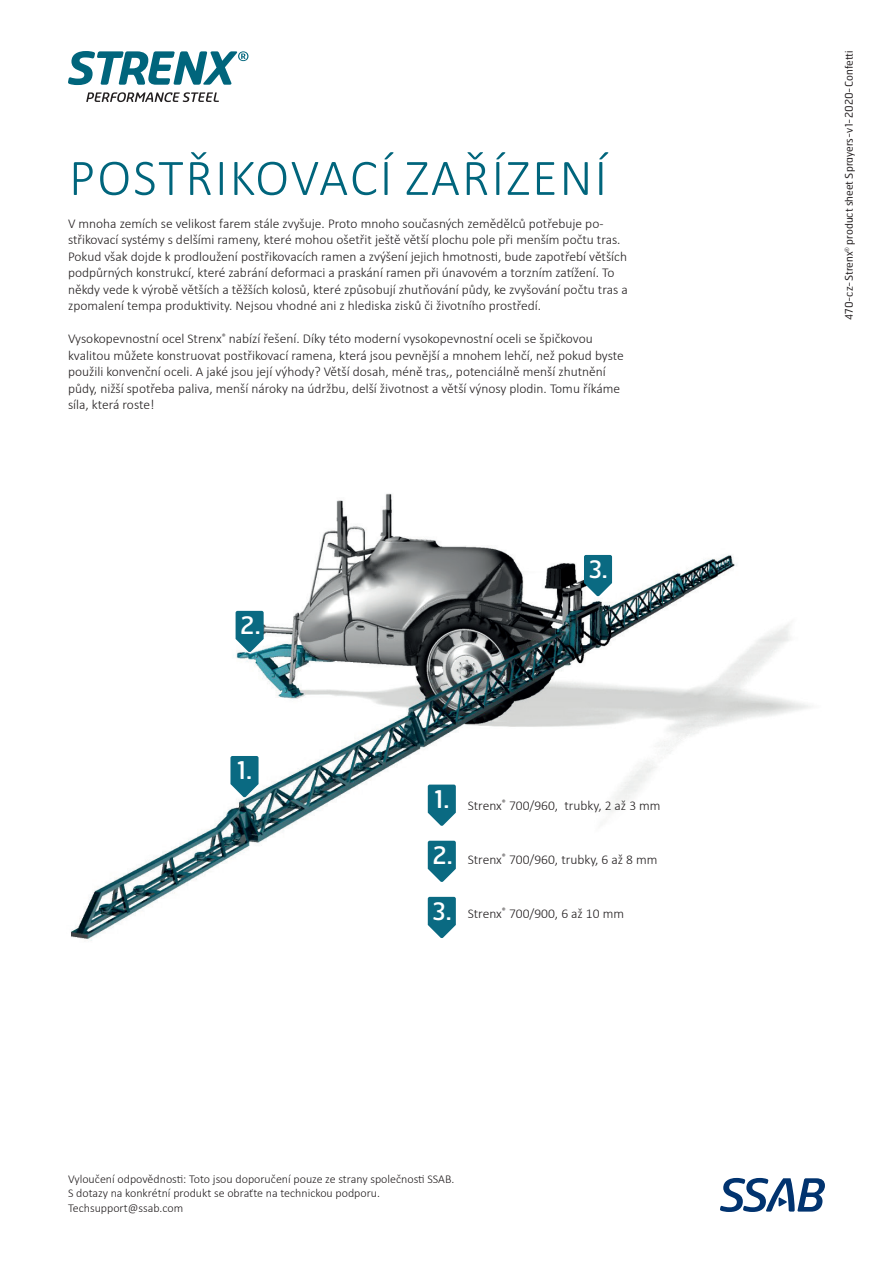
<style>
.page{position:relative;width:893px;height:1263px;background:#fff}
.page>*{position:absolute;margin:0;border:0;box-sizing:border-box;transform-origin:0 0}
.t1{font:300 51.75px "Calibri";letter-spacing:.04em;color:#00657c}
.t2{font:24.45px "Hermes FB";color:#fff}
.t3{font:24px "Hermes FB";color:#fff}
.t4{font:300 13.5px/16.5px "Calibri";color:#231f20}
.t5{font:300 12px/14.4px "Calibri";color:#231f20}
.t6{font:10.5px "Hermes FB";color:#231f20}
</style>
<div class="page">
<img style="left:71px;top:493px;width:739px;height:448px">
<svg style="left:68px;top:51px;width:180px;height:34px"></svg>
<svg style="left:86px;top:92px;width:133px;height:10px"></svg>
<svg style="left:720px;top:1178px;width:105px;height:34px"></svg>
<svg style="left:428px;top:784px;width:28px;height:42px"></svg>
<svg style="left:428px;top:841px;width:28px;height:41px"></svg>
<svg style="left:428px;top:897px;width:28px;height:41px"></svg>
<svg style="left:230px;top:756px;width:29px;height:41px"></svg>
<svg style="left:236px;top:611px;width:28px;height:41px"></svg>
<svg style="left:584px;top:555px;width:28px;height:41px"></svg>
<h1 class="t1" style="left:69px;top:146px;width:540px">POSTŘIKOVACÍ ZAŘÍZENÍ</h1>
<p class="t4" style="left:68px;top:214px;width:561px">V mnoha zemích se velikost farem stále zvyšuje. Proto mnoho současných zemědělců potřebuje po&shy;střikovací systémy s delšími rameny, které mohou ošetřit ještě větší plochu pole při menším počtu tras.<br>Pokud však dojde k prodloužení postřikovacích ramen a zvýšení jejich hmotnosti, bude zapotřebí větších podpůrných konstrukcí, které zabrání deformaci a praskání ramen při únavovém a torzním zatížení. To někdy vede k výrobě větších a těžších kolosů, které způsobují zhutňování půdy, ke zvyšování počtu tras a zpomalení tempa produktivity. Nejsou vhodné ani z hlediska zisků či životního prostředí.</p>
<p class="t4" style="left:68px;top:330px;width:557px">Vysokopevnostní ocel Strenx<sup>®</sup> nabízí řešení. Díky této moderní vysokopevnostní oceli se špičkovou kvalitou můžete konstruovat postřikovací ramena, která jsou pevnější a mnohem lehčí, než pokud byste použili konvenční oceli. A jaké jsou její výhody? Větší dosah, méně tras,, potenciálně menší zhutnění půdy, nižší spotřeba paliva, menší nároky na údržbu, delší životnost a větší výnosy plodin. Tomu říkáme síla, která roste!</p>
<h3 class="t3" style="left:240px;top:610px;width:22px">2.</h3>
<h2 class="t2" style="left:237px;top:755px;width:17px">1.</h2>
<h3 class="t3" style="left:589px;top:554px;width:21px">3.</h3>
<h2 class="t2" style="left:434px;top:783px;width:17px">1.</h2>
<h3 class="t3" style="left:432px;top:840px;width:22px">2.</h3>
<h3 class="t3" style="left:432px;top:896px;width:21px">3.</h3>
<p class="t4" style="left:468px;top:796px;width:194px">Strenx<sup>®</sup> 700/960, trubky, 2 až 3 mm</p>
<p class="t4" style="left:468px;top:850px;width:191px">Strenx<sup>®</sup> 700/960, trubky, 6 až 8 mm</p>
<p class="t4" style="left:468px;top:904px;width:158px">Strenx<sup>®</sup> 700/900, 6 až 10 mm</p>
<p class="t5" style="left:68px;top:1171px;width:388px">Vyloučení odpovědnosti: Toto jsou doporučení pouze ze strany společnosti SSAB.<br>S dotazy na konkrétní produkt se obraťte na technickou podporu.<br>Techsupport@ssab.com</p>
<p class="t6" style="left:842px;top:320px;width:271px;rotate:-90deg">470-cz-Strenx<sup>®</sup> product sheet Sprayers-v1-2020-Confetti</p>
</div>
